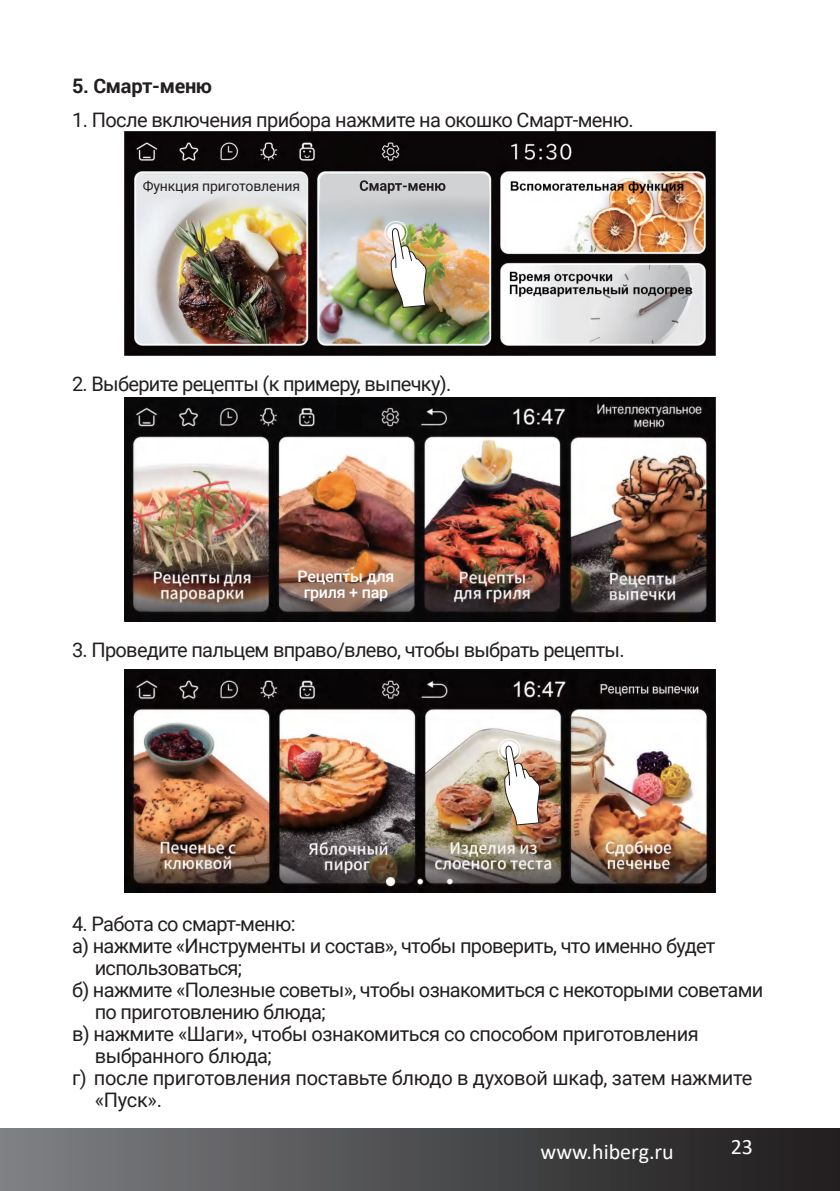
<style>
.page{position:relative;width:840px;height:1191px;background:#fff}
.page>*{position:absolute;margin:0;border:0;box-sizing:border-box;transform-origin:0 0}
.t1{font:22px "Calibri";color:#fff}
.t2{font:20px/22px "Roboto";letter-spacing:-.035em;color:#231f20}
.t3{font:20px/22px "Roboto";letter-spacing:-.015em;color:#231f20}
.t4{font:700 20px "Roboto";letter-spacing:-.015em;color:#231f20}
.t5{font:500 16px "Roboto";letter-spacing:-.015em;color:#fff}
.t6{font:14px "Roboto";letter-spacing:-.01em;color:#231f20}
</style>
<div class="page">
<div style="left:0;top:1128px;width:839px;height:63px;background:linear-gradient(to right,#7e8184,#1e1b1c)"></div>
<img style="left:125px;top:132px;width:590px;height:223px">
<img style="left:125px;top:669px;width:590px;height:224px">
<div style="left:384px;top:221px;width:23px;height:23px;border:1px solid #fff;border-radius:50%"></div>
<svg style="left:390px;top:237px;width:36px;height:71px"></svg>
<svg style="left:500px;top:741px;width:18px;height:18px"></svg>
<div style="left:497px;top:738px;width:23px;height:23px;border:1px solid #fff;border-radius:50%"></div>
<img style="left:503px;top:743px;width:36px;height:82px">
<img style="left:125px;top:397px;width:590px;height:224px">
<svg style="left:320px;top:174px;width:169px;height:63px"></svg>
<svg style="left:359px;top:180px;width:86px;height:14px"></svg>
<svg style="left:137px;top:173px;width:170px;height:64px;fill:#e6e7e9"></svg>
<div style="left:335px;top:138px;width:26px;height:26px;background:#080705"></div>
<div style="left:336px;top:405px;width:26px;height:24px;background:#060606"></div>
<div style="left:334px;top:677px;width:29px;height:27px;background:#070506"></div>
<p class="t4" style="left:72px;top:74px;width:142px">5. Смарт-меню</p>
<p class="t2" style="left:72px;top:108px;width:563px">1. После включения прибора нажмите на окошко Смарт-меню.</p>
<p class="t6" style="left:143px;top:176px;width:159px">Функция приготовления</p>
<p class="t2" style="left:72px;top:372px;width:380px">2. Выберите рецепты (к примеру, выпечку).</p>
<p class="t5" style="left:297px;top:565px;width:98px">Рецепты для</p>
<p class="t5" style="left:303px;top:581px;width:86px">гриля + пар</p>
<p class="t2" style="left:72px;top:638px;width:554px">3. Проведите пальцем вправо/влево, чтобы выбрать рецепты.</p>
<p class="t2" style="left:72px;top:912px;width:225px">4. Работа со смарт-меню:</p>
<p class="t2" style="left:95px;top:934px;width:622px;text-indent:-23px">а) нажмите «Инструменты и состав», чтобы проверить, что именно будет использоваться;</p>
<p class="t2" style="left:95px;top:978px;width:669px;text-indent:-23px">б) нажмите «Полезные советы», чтобы ознакомиться с некоторыми советами по приготовлению блюда;</p>
<p class="t2" style="left:95px;top:1022px;width:605px;text-indent:-23px">в) нажмите «Шаги», чтобы ознакомиться со способом приготовления выбранного блюда;</p>
<p class="t3" style="left:95px;top:1066px;width:658px;text-indent:-23px">г) после приготовления поставьте блюдо в духовой шкаф, затем нажмите «Пуск».</p>
<p class="t1" style="left:540px;top:1136px;width:135px">www.hiberg.ru</p>
<p class="t1" style="left:730px;top:1131px;width:24px">23</p>
</div>
